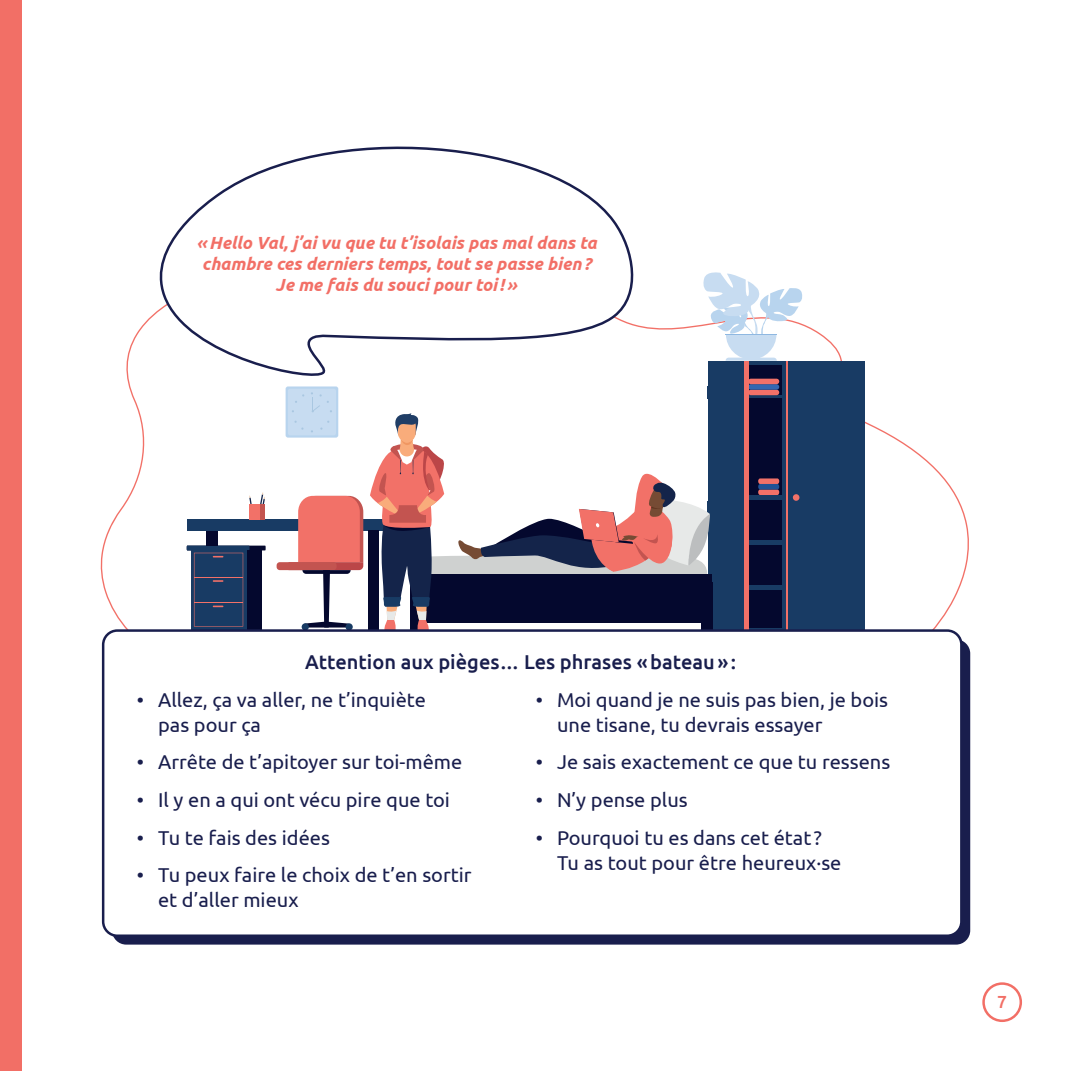
<style>
.page{position:relative;width:1071px;height:1071px;background:#fff}
.page>*{position:absolute;margin:0;border:0;box-sizing:border-box;transform-origin:0 0}
.t1{font:20px/25px "Ubuntu";color:#191e4d}
.t2{font:500 20px "Ubuntu";color:#191e4d}
.t3{font:italic 700 17.5px/21px "Ubuntu";color:#f26f66;text-align:center}
.t4{font:500 17.5px "Ubuntu";color:#f26f66}
</style>
<div class="page">
<div style="left:981px;top:981px;width:40px;height:40px;border:2px solid #f26f66;border-radius:50%"></div>
<div style="left:0;top:0;width:21px;height:1070px;background:#f26f66"></div>
<svg style="left:100px;top:324px;width:869px;height:305px"></svg>
<div style="left:187px;top:519px;width:197px;height:12px;background:#183b64"></div>
<div style="left:187px;top:545px;width:78px;height:5px;background:#04082e"></div>
<div style="left:206px;top:550px;width:55px;height:80px;background:#04082e"></div>
<svg style="left:191px;top:626px;width:55px;height:3px"></svg>
<svg style="left:187px;top:545px;width:62px;height:81px"></svg>
<div style="left:206px;top:531px;width:12px;height:14px;background:#04082e"></div>
<div style="left:368px;top:530px;width:10px;height:100px;background:#04082e"></div>
<div style="left:708px;top:361px;width:156px;height:271px;background:#183b64"></div>
<hr style="left:785px;top:361px;width:2px;height:271px;background:#f27168">
<div style="left:792px;top:494px;width:7px;height:7px;background:#f27168;border-radius:50%"></div>
<div style="left:713px;top:365px;width:69px;height:263px;background:#04082e"></div>
<div style="left:737px;top:494px;width:45px;height:5px;background:#183b64"></div>
<hr style="left:737px;top:395px;width:45px;height:2px;background:#183b64">
<hr style="left:737px;top:540px;width:45px;height:4px;background:#183b64">
<div style="left:737px;top:585px;width:45px;height:5px;background:#183b64"></div>
<div style="left:758px;top:489px;width:21px;height:6px;background:#f27168;border-radius:2px"></div>
<div style="left:758px;top:484px;width:21px;height:5px;background:#215295;border-radius:2px"></div>
<div style="left:758px;top:478px;width:21px;height:6px;background:#f27168;border-radius:2px"></div>
<div style="left:747px;top:389px;width:32px;height:6px;background:#f27168;border-radius:3px"></div>
<div style="left:747px;top:384px;width:32px;height:5px;background:#3467b1;border-radius:3px"></div>
<div style="left:747px;top:378px;width:32px;height:6px;background:#f27168;border-radius:3px"></div>
<div style="left:714px;top:361px;width:34px;height:271px;background:linear-gradient(to bottom,#f27168,#f27168)"></div>
<svg style="left:707px;top:386px;width:1px;height:13px"></svg>
<div style="left:708px;top:361px;width:35px;height:271px;background:#183b64"></div>
<div style="left:700px;top:582px;width:12px;height:50px;background:#04082e"></div>
<svg style="left:701px;top:272px;width:102px;height:88px"></svg>
<hr style="left:725px;top:334px;width:52px;height:1px;background:#8fb8e1">
<div style="left:285px;top:386px;width:53px;height:51px;background:#b8d4ee;border-radius:2px"></div>
<div style="left:288px;top:388px;width:48px;height:47px;background:#c7dcf1;border-radius:2px"></div>
<svg style="left:311px;top:392px;width:21px;height:20px"></svg>
<svg style="left:249px;top:495px;width:4px;height:9px"></svg>
<svg style="left:259px;top:491px;width:6px;height:13px"></svg>
<svg style="left:259px;top:504px;width:6px;height:15px"></svg>
<div style="left:249px;top:504px;width:10px;height:15px;background:#f27168"></div>
<svg style="left:370px;top:413px;width:339px;height:216px"></svg>
<div style="left:276px;top:562px;width:60px;height:8px;background:#c35450;border-radius:3px"></div>
<div style="left:345px;top:623px;width:7px;height:7px;background:#183b64;border-radius:50%"></div>
<div style="left:301px;top:623px;width:8px;height:7px;background:#183b64;border-radius:50%"></div>
<svg style="left:288px;top:495px;width:75px;height:132px"></svg>
<svg style="left:142px;top:146px;width:499px;height:236px"></svg>
<div style="left:112px;top:639px;width:857px;height:305px;background:#191e4d;border-radius:14px"></div>
<div style="left:103px;top:630px;width:858px;height:305px;background:#fff;border-radius:14px"></div>
<div style="left:102px;top:629px;width:860px;height:307px;border:2px solid #191e4d;border-radius:14px"></div>
<p class="t3" style="left:196px;top:232px;width:402px">«Hello Val, j’ai vu que tu t’isolais pas mal dans ta chambre ces derniers temps, tout se passe bien?<br>Je me fais du souci pour toi!»</p>
<p class="t2" style="left:305px;top:649px;width:432px">Attention aux pièges… Les phrases «bateau»:</p>
<p class="t1" style="left:158px;top:686px;width:269px;text-indent:-21px">• Allez, ça va aller, ne t’inquiète pas pour ça</p>
<p class="t1" style="left:137px;top:749px;width:327px">• Arrête de t’apitoyer sur toi-même</p>
<p class="t1" style="left:137px;top:786px;width:314px">• Il y en a qui ont vécu pire que toi</p>
<p class="t1" style="left:137px;top:824px;width:194px">• Tu te fais des idées</p>
<p class="t1" style="left:158px;top:861px;width:315px;text-indent:-21px">• Tu peux faire le choix de t’en sortir et d’aller mieux</p>
<p class="t1" style="left:557px;top:686px;width:332px;text-indent:-21px">• Moi quand je ne suis pas bien, je bois une tisane, tu devrais essayer</p>
<p class="t1" style="left:535px;top:749px;width:356px">• Je sais exactement ce que tu ressens</p>
<p class="t1" style="left:535px;top:786px;width:153px">• N’y pense plus</p>
<p class="t1" style="left:557px;top:824px;width:286px;text-indent:-21px">• Pourquoi tu es dans cet état ?<br>Tu as tout pour être heureux·se</p>
<p class="t4" style="left:996px;top:990px;width:11px">7</p>
</div>
